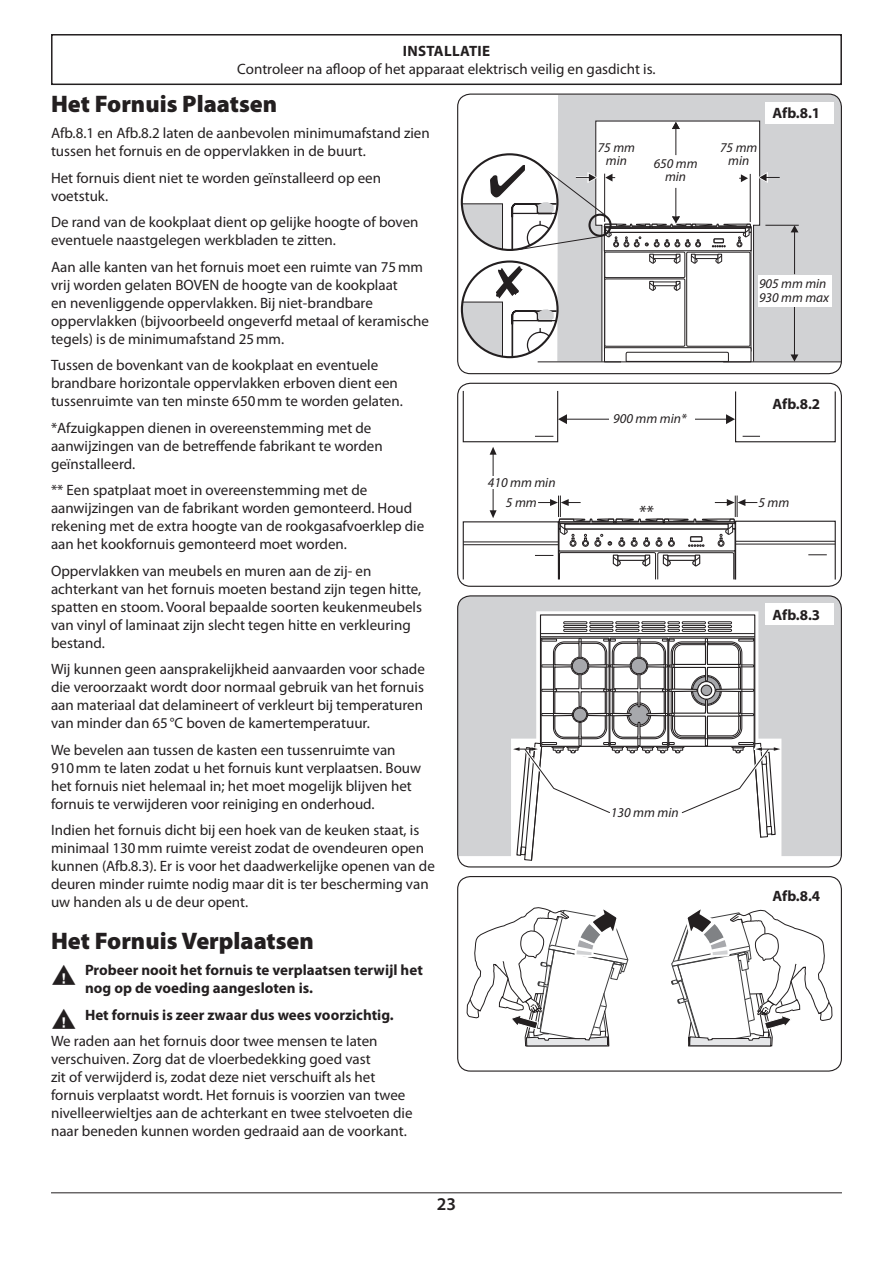
<style>
.page{position:relative;width:893px;height:1263px;background:#fff}
.page>*{position:absolute;margin:0;border:0;box-sizing:border-box;transform-origin:0 0}
.Heading_2{font:900 24px "Myriad Pro";color:#231f20}
.t1{font:600 18px "Myriad Pro";color:#231f20}
.t2{font:italic 18px "Myriad Pro";color:#231f20}
.Body{font:15px/18px "Myriad Pro";color:#231f20}
.t3{font:700 15px/18px "Myriad Pro";color:#231f20}
.t4{font:700 15px "Myriad Pro";letter-spacing:.02em;color:#231f20}
.t5{font:italic 13.5px/20px "Myriad Pro";color:#231f20;text-align:center}
.t6{font:italic 13.35px/13.4px "Myriad Pro";color:#231f20;text-align:center}
</style>
<div class="page">
<hr style="left:51px;top:1192px;width:791px;height:1px;background:#231f20">
<div style="left:51px;top:34px;width:791px;height:51px;border:2px solid #231f20"></div>
<div style="left:458px;top:596px;width:382px;height:260px;background:#d1d2d4"></div>
<svg style="left:513px;top:597px;width:267px;height:264px"></svg>
<div style="left:457px;top:595px;width:385px;height:272px;border:1px solid #231f20;border-radius:13px"></div>
<div style="left:558px;top:95px;width:283px;height:266px;background:#d1d2d4"></div>
<hr style="left:794px;top:307px;width:1px;height:48px;background:#231f20">
<svg style="left:790px;top:354px;width:8px;height:7px"></svg>
<hr style="left:794px;top:232px;width:1px;height:42px;background:#231f20">
<svg style="left:791px;top:226px;width:7px;height:6px"></svg>
<hr style="left:765px;top:225px;width:34px;height:1px;background:#231f20">
<hr style="left:538px;top:361px;width:303px;height:1px;background:#231f20">
<svg style="left:460px;top:120px;width:320px;height:243px"></svg>
<div style="left:759px;top:275px;width:73px;height:31px;background:#fff"></div>
<div style="left:457px;top:94px;width:385px;height:280px;border:1px solid #231f20;border-radius:13px"></div>
<svg style="left:466px;top:907px;width:367px;height:140px"></svg>
<div style="left:457px;top:876px;width:385px;height:195px;border:1px solid #231f20;border-radius:13px"></div>
<svg style="left:808px;top:554px;width:19px;height:1px"></svg>
<hr style="left:736px;top:544px;width:99px;height:1px;background:#231f20">
<hr style="left:736px;top:541px;width:99px;height:1px;background:#231f20">
<svg style="left:743px;top:436px;width:17px;height:1px"></svg>
<svg style="left:535px;top:436px;width:18px;height:1px"></svg>
<hr style="left:463px;top:544px;width:95px;height:1px;background:#231f20">
<hr style="left:463px;top:542px;width:95px;height:1px;background:#231f20">
<div style="left:735px;top:391px;width:101px;height:51px;border:1px solid #231f20"></div>
<div style="left:463px;top:390px;width:95px;height:52px;border:1px solid #231f20"></div>
<div style="left:735px;top:521px;width:101px;height:59px;border:1px solid #231f20"></div>
<hr style="left:566px;top:419px;width:163px;height:1px;background:#231f20">
<svg style="left:558px;top:414px;width:9px;height:10px"></svg>
<svg style="left:726px;top:414px;width:9px;height:10px"></svg>
<div style="left:609px;top:412px;width:85px;height:14px;background:#fff"></div>
<hr style="left:493px;top:454px;width:1px;height:57px;background:#231f20">
<svg style="left:490px;top:447px;width:7px;height:8px"></svg>
<svg style="left:490px;top:510px;width:7px;height:8px"></svg>
<div style="left:486px;top:476px;width:68px;height:13px;background:#fff"></div>
<svg style="left:535px;top:495px;width:222px;height:85px"></svg>
<div style="left:457px;top:383px;width:385px;height:204px;border:1px solid #231f20;border-radius:13px"></div>
<div style="left:765px;top:102px;width:68px;height:21px;background:#fff"></div>
<div style="left:765px;top:604px;width:68px;height:21px;background:#fff"></div>
<p class="t4" style="left:403px;top:41px;width:89px">INSTALLATIE</p>
<p class="Body" style="left:237px;top:60px;width:420px">Controleer na afloop of het apparaat elektrisch veilig en gasdicht is.</p>
<p class="Heading_2" style="left:51px;top:90px;width:228px">Het Fornuis Plaatsen</p>
<p class="Body" style="left:51px;top:124px;width:380px">Afb.8.1 en Afb.8.2 laten de aanbevolen minimumafstand zien tussen het fornuis en de oppervlakken in de buurt.</p>
<p class="Body" style="left:51px;top:168px;width:332px">Het fornuis dient niet te worden geïnstalleerd op een voetstuk.</p>
<p class="Body" style="left:51px;top:213px;width:369px">De rand van de kookplaat dient op gelijke hoogte of boven eventuele naastgelegen werkbladen te zitten.</p>
<p class="Body" style="left:51px;top:257px;width:379px">Aan alle kanten van het fornuis moet een ruimte van 75mm vrij worden gelaten BOVEN de hoogte van de kookplaat<br>en nevenliggende oppervlakken. Bij niet-brandbare oppervlakken (bijvoorbeeld ongeverfd metaal of keramische tegels) is de minimumafstand 25mm.</p>
<p class="Body" style="left:51px;top:356px;width:353px">Tussen de bovenkant van de kookplaat en eventuele brandbare horizontale oppervlakken erboven dient een tussenruimte van ten minste 650mm te worden gelaten.</p>
<p class="Body" style="left:51px;top:418px;width:333px">*Afzuigkappen dienen in overeenstemming met de aanwijzingen van de betreffende fabrikant te worden geïnstalleerd.</p>
<p class="Body" style="left:51px;top:481px;width:375px">** Een spatplaat moet in overeenstemming met de aanwijzingen van de fabrikant worden gemonteerd. Houd rekening met de extra hoogte van de rookgasafvoerklep die aan het kookfornuis gemonteerd moet worden.</p>
<p class="Body" style="left:51px;top:561px;width:373px">Oppervlakken van meubels en muren aan de zij- en achterkant van het fornuis moeten bestand zijn tegen hitte, spatten en stoom. Vooral bepaalde soorten keukenmeubels van vinyl of laminaat zijn slecht tegen hitte en verkleuring bestand.</p>
<p class="Body" style="left:51px;top:660px;width:375px">Wij kunnen geen aansprakelijkheid aanvaarden voor schade die veroorzaakt wordt door normaal gebruik van het fornuis aan materiaal dat delamineert of verkleurt bij temperaturen van minder dan 65°C boven de kamertemperatuur.</p>
<p class="Body" style="left:51px;top:740px;width:372px">We bevelen aan tussen de kasten een tussenruimte van 910mm te laten zodat u het fornuis kunt verplaatsen. Bouw het fornuis niet helemaal in; het moet mogelijk blijven het fornuis te verwijderen voor reiniging en onderhoud.</p>
<p class="Body" style="left:51px;top:821px;width:385px">Indien het fornuis dicht bij een hoek van de keuken staat, is minimaal 130mm ruimte vereist zodat de ovendeuren open kunnen (Afb.8.3). Er is voor het daadwerkelijke openen van de deuren minder ruimte nodig maar dit is ter bescherming van uw handen als u de deur opent.</p>
<p class="Heading_2" style="left:51px;top:927px;width:264px">Het Fornuis Verplaatsen</p>
<p class="t3" style="left:85px;top:961px;width:339px;text-indent:-34px">■ Probeer nooit het fornuis te verplaatsen terwijl het nog op de voeding aangesloten is.</p>
<p class="t3" style="left:51px;top:1005px;width:344px">■ Het fornuis is zeer zwaar dus wees voorzichtig.</p>
<p class="Body" style="left:51px;top:1032px;width:363px">We raden aan het fornuis door twee mensen te laten verschuiven. Zorg dat de vloerbedekking goed vast<br>zit of verwijderd is, zodat deze niet verschuift als het fornuis verplaatst wordt. Het fornuis is voorzien van twee nivelleerwieltjes aan de achterkant en twee stelvoeten die naar beneden kunnen worden gedraaid aan de voorkant.</p>
<p class="t1" style="left:437px;top:1193px;width:21px">23</p>
<p class="t5" style="left:488px;top:472px;width:69px">410 mm min<br>5 mm</p>
<p class="t6" style="left:598px;top:141px;width:39px">75 mm min</p>
<p class="t6" style="left:720px;top:141px;width:39px">75 mm</p>
<p class="t6" style="left:654px;top:156px;width:45px">650 mm</p>
<p class="t6" style="left:728px;top:154px;width:23px">min</p>
<p class="t6" style="left:665px;top:170px;width:23px">min</p>
<p class="t3" style="left:773px;top:104px;width:49px">Afb.8.1</p>
<p class="t6" style="left:759px;top:277px;width:72px;text-align:left">905 mm min<br>930 mm max</p>
<p class="t5" style="left:613px;top:408px;width:75px">900 mm min*</p>
<p class="t2" style="left:638px;top:501px;width:16px">**</p>
<p class="t3" style="left:773px;top:394px;width:49px">Afb.8.2</p>
<p class="t5" style="left:758px;top:492px;width:32px">5 mm</p>
<p class="t3" style="left:773px;top:605px;width:49px">Afb.8.3</p>
<p class="t5" style="left:611px;top:802px;width:69px">130 mm min</p>
<p class="t3" style="left:773px;top:886px;width:49px">Afb.8.4</p>
</div>
